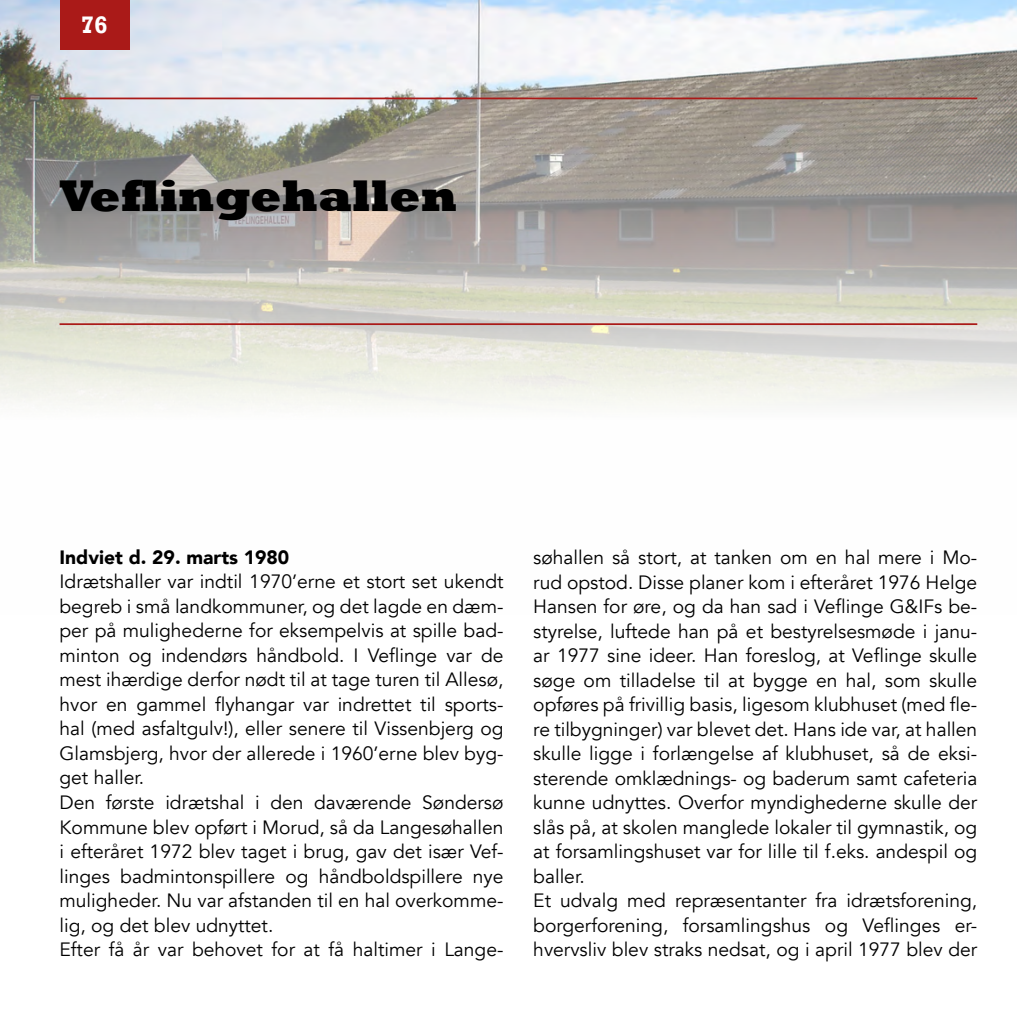
<style>
.page{position:relative;width:1017px;height:1017px;background:#fff}
.page>*{position:absolute;margin:0;border:0;box-sizing:border-box;transform-origin:0 0}
.t1{font:800 45.5px "Rockwell";color:#000}
.t2{font:700 24.5px "Rockwell";color:#fff}
.t3{font:19.25px/24.5px "Avenir";color:#000}
.t4{font:900 19.25px "Avenir";color:#000}
</style>
<div class="page">
<img style="left:0;top:0;width:1017px;height:405px">
<div style="left:60px;top:0;width:69px;height:50px;background:#aa1a18"></div>
<hr style="left:60px;top:323px;width:917px;height:2px;background:#aa1a18">
<hr style="left:60px;top:98px;width:917px;height:1px;background:#aa1a18">
<p class="t2" style="left:81px;top:10px;width:29px">76</p>
<h1 class="t1" style="left:60px;top:169px;width:399px">Veflingehallen</h1>
<p class="t4" style="left:60px;top:541px;width:231px">Indviet d. 29. marts 1980</p>
<p class="t3" style="left:60px;top:570px;width:445px">Idrætshaller var indtil 1970’erne et stort set ukendt begreb i små landkommuner, og det lagde en dæm&shy;per på mulighederne for eksempelvis at spille bad&shy;minton og indendørs håndbold. I Veflinge var de mest ihærdige derfor nødt til at tage turen til Allesø, hvor en gammel flyhangar var indrettet til sports&shy;hal (med asfaltgulv!), eller senere til Vissenbjerg og Glamsbjerg, hvor der allerede i 1960’erne blev byg&shy;get haller.<br>Den første idrætshal i den daværende Søndersø Kommune blev opført i Morud, så da Langesøhallen i efteråret 1972 blev taget i brug, gav det især Vef&shy;linges badmintonspillere og håndboldspillere nye muligheder. Nu var afstanden til en hal overkomme&shy;lig, og det blev udnyttet.<br>Efter få år var behovet for at få haltimer i Lange-</p>
<p class="t3" style="left:533px;top:545px;width:446px">søhallen så stort, at tanken om en hal mere i Mo&shy;rud opstod. Disse planer kom i efteråret 1976 Helge Hansen for øre, og da han sad i Veflinge G&amp;IFs be&shy;styrelse, luftede han på et bestyrelsesmøde i janu&shy;ar 1977 sine ideer. Han foreslog, at Veflinge skulle søge om tilladelse til at bygge en hal, som skulle opføres på frivillig basis, ligesom klubhuset (med fle&shy;re tilbygninger) var blevet det. Hans ide var, at hallen skulle ligge i forlængelse af klubhuset, så de eksi&shy;sterende omklædnings- og baderum samt cafeteria kunne udnyttes. Overfor myndighederne skulle der slås på, at skolen manglede lokaler til gymnastik, og at forsamlingshuset var for lille til f.eks. andespil og baller.<br>Et udvalg med repræsentanter fra idrætsforening, borgerforening, forsamlingshus og Veflinges er&shy;hvervsliv blev straks nedsat, og i april 1977 blev der</p>
</div>
